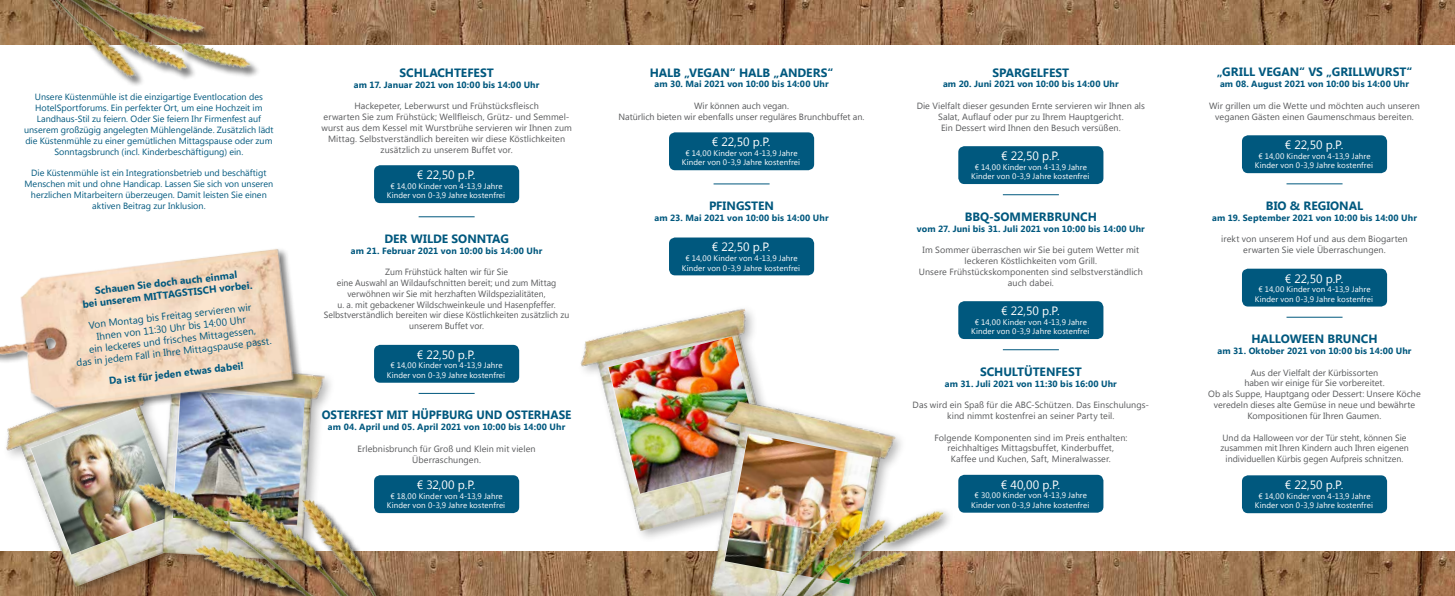
<style>
.page{position:relative;width:1455px;height:596px;background:#fff}
.page>*{position:absolute;margin:0;border:0;box-sizing:border-box;transform-origin:0 0}
.t1{font:700 12px "Microsoft New Tai Lue";color:#00587e}
.t2{font:12px "Microsoft New Tai Lue";letter-spacing:-.01em;color:#fff}
.t3{font:10px/12px "Microsoft New Tai Lue";color:#00587e;text-align:center}
.t4{font:700 10px/12px "Microsoft New Tai Lue";color:#00587e;text-align:center}
.t5{font:9px/10.8px "Microsoft New Tai Lue";letter-spacing:.005em;color:#58595b;text-align:center}
.t6{font:9px/10.8px "Microsoft New Tai Lue";color:#00587e;text-align:center}
.t7{font:700 9px "Microsoft New Tai Lue";letter-spacing:.01em;color:#00587e}
.t8{font:8px/9.6px "Microsoft New Tai Lue";letter-spacing:.015em;color:#fff;text-align:center}
</style>
<div class="page">
<img style="left:0;top:551px;width:629px;height:44px">
<img style="left:629px;top:551px;width:636px;height:44px">
<img style="left:1265px;top:551px;width:189px;height:44px">
<img style="left:0;top:0;width:629px;height:44px">
<img style="left:629px;top:0;width:636px;height:44px">
<img style="left:1265px;top:0;width:189px;height:44px">
<div style="left:1241px;top:135px;width:145px;height:38px;background:#00587e;border-radius:6px"></div>
<hr style="left:1286px;top:183px;width:56px;height:1px;background:#00587e">
<div style="left:1241px;top:268px;width:145px;height:38px;background:#00587e;border-radius:6px"></div>
<hr style="left:1286px;top:317px;width:56px;height:1px;background:#00587e">
<div style="left:1241px;top:475px;width:145px;height:38px;background:#00587e;border-radius:6px"></div>
<div style="left:11px;top:0;width:250px;height:88px;background:#000;opacity:.5"></div>
<img style="left:47px;top:0;width:217px;height:88px">
<img style="left:580px;top:308px;width:174px;height:227px">
<img style="left:608px;top:336px;width:155px;height:157px">
<div style="left:705px;top:396px;width:202px;height:199px;background:#000;opacity:.3"></div>
<img style="left:692px;top:399px;width:204px;height:196px">
<img style="left:724px;top:433px;width:148px;height:150px">
<img style="left:0;top:429px;width:116px;height:163px">
<img style="left:31px;top:429px;width:85px;height:125px">
<div style="left:140px;top:484px;width:318px;height:111px;background:#000;opacity:.75"></div>
<img style="left:116px;top:400px;width:273px;height:195px">
<img style="left:0;top:249px;width:311px;height:180px">
<div style="left:374px;top:165px;width:145px;height:38px;background:#00587e;border-radius:6px"></div>
<hr style="left:418px;top:216px;width:56px;height:1px;background:#00587e">
<div style="left:374px;top:344px;width:145px;height:38px;background:#00587e;border-radius:6px"></div>
<hr style="left:418px;top:393px;width:56px;height:1px;background:#00587e">
<div style="left:374px;top:475px;width:145px;height:37px;background:#00587e;border-radius:6px"></div>
<div style="left:669px;top:132px;width:145px;height:38px;background:#00587e;border-radius:6px"></div>
<hr style="left:713px;top:184px;width:56px;height:1px;background:#00587e">
<div style="left:669px;top:237px;width:145px;height:38px;background:#00587e;border-radius:6px"></div>
<div style="left:958px;top:146px;width:145px;height:38px;background:#00587e;border-radius:6px"></div>
<hr style="left:1002px;top:194px;width:56px;height:1px;background:#00587e">
<div style="left:958px;top:301px;width:145px;height:38px;background:#00587e;border-radius:6px"></div>
<hr style="left:1002px;top:349px;width:56px;height:1px;background:#00587e">
<div style="left:958px;top:474px;width:145px;height:38px;background:#00587e;border-radius:6px"></div>
<div style="left:737px;top:506px;width:217px;height:89px;background:#000;opacity:.5"></div>
<img style="left:773px;top:457px;width:183px;height:138px">
<p class="t6" style="left:24px;top:93px;width:251px">Unsere Küstenmühle ist die einzigartige Eventlocation des HotelSportforums. Ein perfekter Ort, um eine Hochzeit im Landhaus-Stil zu feiern. Oder Sie feiern Ihr Firmenfest auf unserem großzügig angelegten Mühlengelände. Zusätzlich lädt die Küstenmühle zu einer gemütlichen Mittagspause oder zum Sonntagsbrunch (incl. Kinderbeschäftigung) ein.</p>
<p class="t6" style="left:25px;top:168px;width:250px">Die Küstenmühle ist ein Integrationsbetrieb und beschäftigt Menschen mit und ohne Handicap. Lassen Sie sich von unseren herzlichen Mitarbeitern überzeugen. Damit leisten Sie einen aktiven Beitrag zur Inklusion.</p>
<p class="t4" style="left:81px;top:286px;width:172px;rotate:-6deg">Schauen Sie doch auch einmal<br>bei unserem Mittagstisch vorbei.</p>
<p class="t3" style="left:72px;top:321px;width:198px;rotate:-6deg">Von Montag bis Freitag servieren wir<br>Ihnen von 11:30 Uhr bis 14:00 Uhr<br>ein leckeres und frisches Mittagessen,<br>das in jedem Fall in Ihre Mittagspause passt.</p>
<p class="t4" style="left:108px;top:375px;width:137px;rotate:-6deg">Da ist für jeden etwas dabei!</p>
<h1 class="t1" style="left:399px;top:66px;width:96px">Schlachtefest</h1>
<p class="t7" style="left:354px;top:79px;width:187px">am 17. Januar 2021 von 10:00 bis 14:00 Uhr</p>
<p class="t5" style="left:321px;top:101px;width:252px">Hackepeter, Leberwurst und Frühstücksfleisch<br>erwarten Sie zum Frühstück; Wellfleisch, Grütz- und Semmel&shy;wurst aus dem Kessel mit Wurstbrühe servieren wir Ihnen zum Mittag. Selbstverständlich bereiten wir diese Köstlichkeiten zusätzlich zu unserem Buffet vor.</p>
<h1 class="t2" style="left:417px;top:168px;width:60px">€ 22,50 p.P.</h1>
<p class="t8" style="left:387px;top:181px;width:120px">€ 14,00 Kinder von 4-13,9 Jahre<br>Kinder von 0-3,9 Jahre kostenfrei</p>
<h1 class="t1" style="left:384px;top:231px;width:126px">Der wilde Sonntag</h1>
<p class="t7" style="left:351px;top:245px;width:193px">am 21. Februar 2021 von 10:00 bis 14:00 Uhr</p>
<p class="t5" style="left:324px;top:267px;width:247px">Zum Frühstück halten wir für Sie<br>eine Auswahl an Wildaufschnitten bereit; und zum Mittag verwöhnen wir Sie mit herzhaften Wildspezialitäten,<br>u. a. mit gebackener Wildschweinkeule und Hasenpfeffer.<br>Selbstverständlich bereiten wir diese Köstlichkeiten zusätzlich zu unserem Buffet vor.</p>
<h1 class="t2" style="left:417px;top:347px;width:60px">€ 22,50 p.P.</h1>
<p class="t8" style="left:387px;top:361px;width:120px">€ 14,00 Kinder von 4-13,9 Jahre<br>Kinder von 0-3,9 Jahre kostenfrei</p>
<h1 class="t1" style="left:322px;top:408px;width:251px">Osterfest mit Hüpfburg un d Osterhase</h1>
<p class="t7" style="left:328px;top:421px;width:239px">am 04. April und 05. April 2021 von 10:00 bis 14:00 Uhr</p>
<p class="t5" style="left:357px;top:443px;width:179px">Erlebnisbrunch für Groß und Klein mit vielen<br>Überraschungen.</p>
<h1 class="t2" style="left:416px;top:477px;width:60px">€ 32,00 p.P.</h1>
<p class="t8" style="left:387px;top:491px;width:120px">€ 18,00 Kinder von 4-13,9 Jahre<br>Kinder von 0-3,9 Jahre kostenfrei</p>
<h1 class="t1" style="left:649px;top:65px;width:185px">halb „vegan “ halb „an ders“</h1>
<p class="t7" style="left:654px;top:79px;width:176px">am 30. Mai 2021 von 10:00 bis 14:00 Uhr</p>
<p class="t5" style="left:618px;top:101px;width:247px">Wir können auch vegan.<br>Natürlich bieten wir ebenfalls unser reguläres Brunchbuffet an.</p>
<h1 class="t2" style="left:711px;top:135px;width:60px">€ 22,50 p.P.</h1>
<p class="t8" style="left:682px;top:149px;width:120px">€ 14,00 Kinder von 4-13,9 Jahre<br>Kinder von 0-3,9 Jahre kostenfrei</p>
<h1 class="t1" style="left:709px;top:199px;width:64px">Pfingsten</h1>
<p class="t7" style="left:654px;top:212px;width:175px">am 23. Mai 2021 von 10:00 bis 14:00 Uhr</p>
<h1 class="t2" style="left:711px;top:240px;width:60px">€ 22,50 p.P.</h1>
<p class="t8" style="left:682px;top:254px;width:120px">€ 14,00 Kinder von 4-13,9 Jahre<br>Kinder von 0-3,9 Jahre kostenfrei</p>
<h1 class="t1" style="left:992px;top:65px;width:78px">Spargelfest</h1>
<p class="t7" style="left:942px;top:79px;width:177px">am 20. Juni 2021 von 10:00 bis 14:00 Uhr</p>
<p class="t5" style="left:916px;top:101px;width:230px">Die Vielfalt dieser gesunden Ernte servieren wir Ihnen als<br>Salat, Auflauf oder pur zu Ihrem Hauptgericht.<br>Ein Dessert wird Ihnen den Besuch versüßen.</p>
<h1 class="t2" style="left:1000px;top:149px;width:60px">€ 22,50 p.P.</h1>
<p class="t8" style="left:971px;top:162px;width:120px">€ 14,00 Kinder von 4-13,9 Jahre<br>Kinder von 0-3,9 Jahre kostenfrei</p>
<h1 class="t1" style="left:964px;top:209px;width:132px">BBQ-Somm erbrunch</h1>
<p class="t7" style="left:916px;top:223px;width:229px">vom 27. Juni bis 31. Juli 2021 von 10:00 bis 14:00 Uhr</p>
<p class="t5" style="left:918px;top:245px;width:225px">Im Sommer überraschen wir Sie bei gutem Wetter mit leckeren Köstlichkeiten vom Grill.<br>Unsere Frühstückskomponenten sind selbstverständlich auch dabei.</p>
<h1 class="t2" style="left:1000px;top:304px;width:60px">€ 22,50 p.P.</h1>
<p class="t8" style="left:971px;top:317px;width:120px">€ 14,00 Kinder von 4-13,9 Jahre<br>Kinder von 0-3,9 Jahre kostenfrei</p>
<h1 class="t1" style="left:979px;top:364px;width:103px">Sch ultütenfest</h1>
<p class="t7" style="left:944px;top:378px;width:173px">am 31. Juli 2021 von 11:30 bis 16:00 Uhr</p>
<p class="t5" style="left:912px;top:400px;width:238px">Das wird ein Spaß für die ABC-Schützen. Das Einschulungs&shy;kind nimmt kostenfrei an seiner Party teil.</p>
<p class="t5" style="left:934px;top:432px;width:194px">Folgende Komponenten sind im Preis enthalten: reichhaltiges Mittagsbuffet, Kinderbuffet,<br>Kaffee und Kuchen, Saft, Mineralwasser.</p>
<h1 class="t2" style="left:1000px;top:477px;width:61px">€ 40,00 p.P.</h1>
<p class="t8" style="left:971px;top:491px;width:120px">€ 30,00 Kinder von 4-13,9 Jahre<br>Kinder von 0-3,9 Jahre kostenfrei</p>
<h1 class="t1" style="left:1216px;top:65px;width:197px">„Grill Vegan “ vs „Grillwurst“</h1>
<p class="t7" style="left:1219px;top:79px;width:190px">am 08. August 2021 von 10:00 bis 14:00 Uhr</p>
<p class="t5" style="left:1208px;top:101px;width:212px">Wir grillen um die Wette und möchten auch unseren veganen Gästen einen Gaumenschmaus bereiten.</p>
<h1 class="t2" style="left:1284px;top:138px;width:60px">€ 22,50 p.P.</h1>
<p class="t8" style="left:1254px;top:152px;width:120px">€ 14,00 Kinder von 4-13,9 Jahre<br>Kinder von 0-3,9 Jahre kostenfrei</p>
<h1 class="t1" style="left:1265px;top:198px;width:99px">Bio &amp; Regional</h1>
<p class="t7" style="left:1211px;top:212px;width:206px">am 19. September 2021 von 10:00 bis 14:00 Uhr</p>
<p class="t5" style="left:1221px;top:234px;width:188px">irekt von unserem Hof und aus dem Biogarten erwarten Sie viele Überraschungen.</p>
<h1 class="t2" style="left:1284px;top:271px;width:60px">€ 22,50 p.P.</h1>
<p class="t8" style="left:1254px;top:285px;width:120px">€ 14,00 Kinder von 4-13,9 Jahre<br>Kinder von 0-3,9 Jahre kostenfrei</p>
<h1 class="t1" style="left:1251px;top:332px;width:126px">Halloween Brunch</h1>
<p class="t7" style="left:1217px;top:345px;width:195px">am 31. Oktober 2021 von 10:00 bis 14:00 Uhr</p>
<p class="t5" style="left:1208px;top:367px;width:214px">Aus der Vielfalt der Kürbissorten<br>haben wir einige für Sie vorbereitet.<br>Ob als Suppe, Hauptgang oder Dessert: Unsere Köche veredeln dieses alte Gemüse in neue und bewährte Kompositionen für Ihren Gaumen.</p>
<p class="t5" style="left:1220px;top:432px;width:190px">Und da Halloween vor der Tür steht, können Sie zusammen mit Ihren Kindern auch Ihren eigenen individuellen Kürbis gegen Aufpreis schnitzen.</p>
<h1 class="t2" style="left:1284px;top:477px;width:60px">€ 22,50 p.P.</h1>
<p class="t8" style="left:1254px;top:491px;width:120px">€ 14,00 Kinder von 4-13,9 Jahre<br>Kinder von 0-3,9 Jahre kostenfrei</p>
</div>
